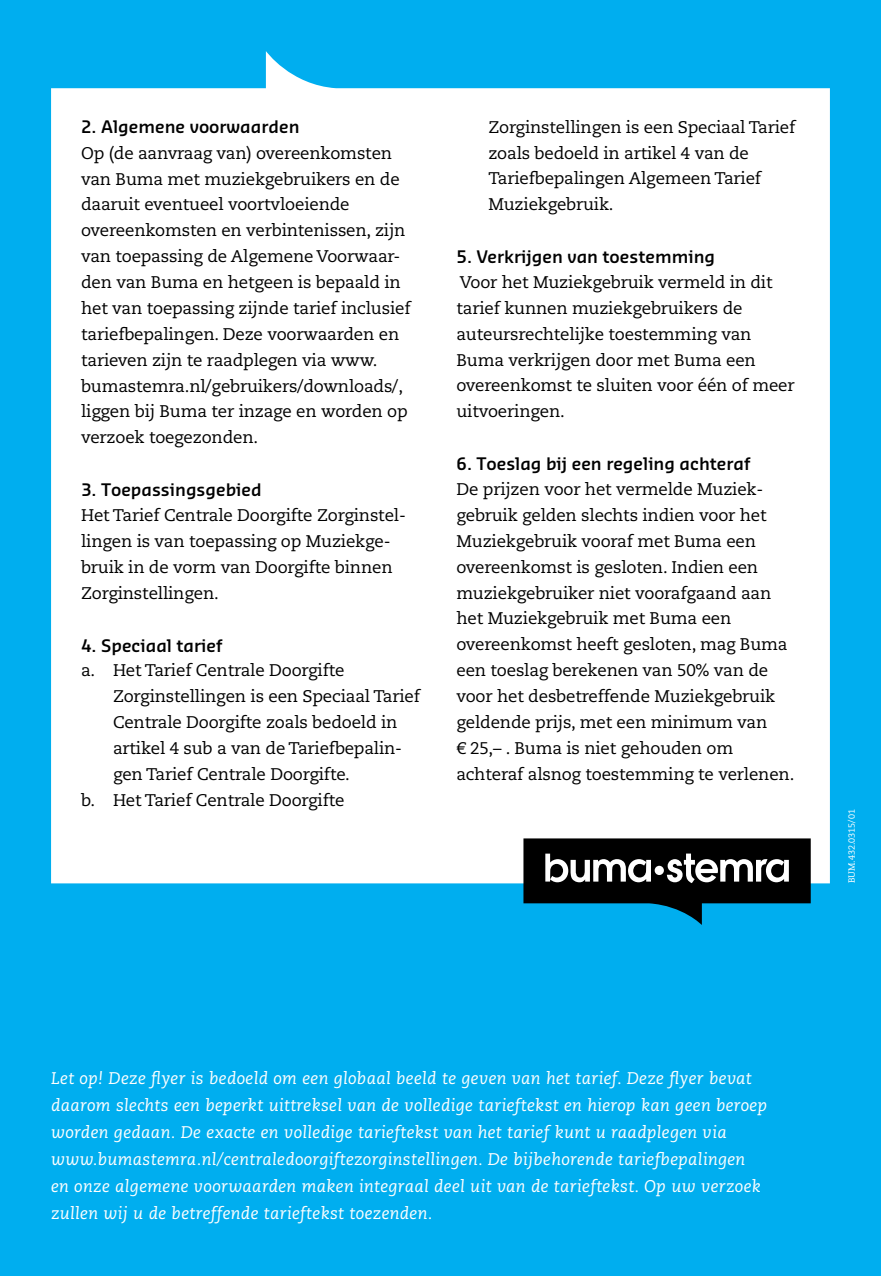
<style>
.page{position:relative;width:881px;height:1276px;background:#fff}
.page>*{position:absolute;margin:0;border:0;box-sizing:border-box;transform-origin:0 0}
.t1{font:16.88px/25.9px "Caecilia LT Std";letter-spacing:-.01em;color:#000}
.t2{font:italic 16.88px/27px "Caecilia LT Std";letter-spacing:.02em;color:#fff}
.t3{font:600 16.88px "Sansa Std";color:#000}
.t4{font:9px "Caecilia LT Std";color:#fff}
</style>
<div class="page">
<div style="left:0;top:0;width:880px;height:1276px;background:#00aeef"></div>
<div style="left:51px;top:51px;width:778px;height:832px;background:#fff"></div>
<svg style="left:523px;top:838px;width:287px;height:87px"></svg>
<p class="t3" style="left:81px;top:115px;width:220px">2. Algemene voorwaarden</p>
<p class="t1" style="left:81px;top:140px;width:331px">Op (de aanvraag van) overeenkomsten van Buma met muziekgebruikers en de daaruit eventueel voortvloeiende overeenkomsten en verbintenissen, zijn van toepassing de Algemene Voorwaar&shy;den van Buma en hetgeen is bepaald in het van toepassing zijnde tarief inclusief tariefbepalingen. Deze voorwaarden en tarieven zijn te raadplegen via www. bumastemra.nl/gebruikers/downloads/, liggen bij Buma ter inzage en worden op verzoek toegezonden.</p>
<p class="t3" style="left:81px;top:479px;width:182px">3. Toepassingsgebied</p>
<p class="t1" style="left:81px;top:502px;width:326px">Het Tarief Centrale Doorgifte Zorginstel&shy;lingen is van toepassing op Muziekge&shy;bruik in de vorm van Doorgifte binnen Zorginstellingen.</p>
<p class="t3" style="left:81px;top:634px;width:142px">4. Speciaal tarief</p>
<p class="t1" style="left:81px;top:658px;width:265px">a. Het Tarief Centrale Doorgifte</p>
<p class="t1" style="left:113px;top:683px;width:308px">Zorginstellingen is een Speciaal Tarief</p>
<p class="t1" style="left:113px;top:709px;width:286px">Centrale Doorgifte zoals bedoeld in</p>
<p class="t1" style="left:113px;top:735px;width:290px">artikel 4 sub a van de Tariefbepalin-</p>
<p class="t1" style="left:113px;top:761px;width:238px">gen Tarief Centrale Doorgifte.</p>
<p class="t1" style="left:81px;top:787px;width:265px">b. Het Tarief Centrale Doorgifte</p>
<p class="t1" style="left:488px;top:114px;width:308px">Zorginstellingen is een Speciaal Tarief zoals bedoeld in artikel 4 van de<br>Tariefbepalingen Algemeen Tarief<br>Muziekgebruik.</p>
<p class="t3" style="left:456px;top:246px;width:260px">5. Verkrijgen van toestemming</p>
<p class="t1" style="left:456px;top:269px;width:339px">Voor het Muziekgebruik vermeld in dit tarief kunnen muziekgebruikers de auteursrechtelijke toestemming van Buma verkrijgen door met Buma een overeenkomst te sluiten voor één of meer uitvoeringen.</p>
<p class="t3" style="left:456px;top:453px;width:295px">6. Toeslag bij een regeling achteraf</p>
<p class="t1" style="left:456px;top:476px;width:339px">De prijzen voor het vermelde Muziek&shy;gebruik gelden slechts indien voor het Muziekgebruik vooraf met Buma een overeenkomst is gesloten. Indien een muziekgebruiker niet voorafgaand aan het Muziekgebruik met Buma een overeenkomst heeft gesloten, mag Buma een toeslag berekenen van 50% van de voor het desbetreffende Muziekgebruik geldende prijs, met een minimum van<br>€ 25,– . Buma is niet gehouden om achteraf alsnog toestemming te verlenen.</p>
<p class="t4" style="left:846px;top:883px;width:76px;rotate:-90deg">BUM.432.0315/01</p>
<p class="t2" style="left:51px;top:1064px;width:717px">Let op! Deze flyer is bedoeld om een globaal beeld te geven van het tarief. Deze flyer bevat daarom slechts een beperkt uittreksel van de volledige tarieftekst en hierop kan geen beroep worden gedaan. De exacte en volledige tarieftekst van het tarief kunt u raadplegen via www.bumastemra.nl/centraledoorgiftezorginstellingen. De bijbehorende tariefbepalingen en onze algemene voorwaarden maken integraal deel uit van de tarieftekst. Op uw verzoek zullen wij u de betreffende tarieftekst toezenden.</p>
</div>
